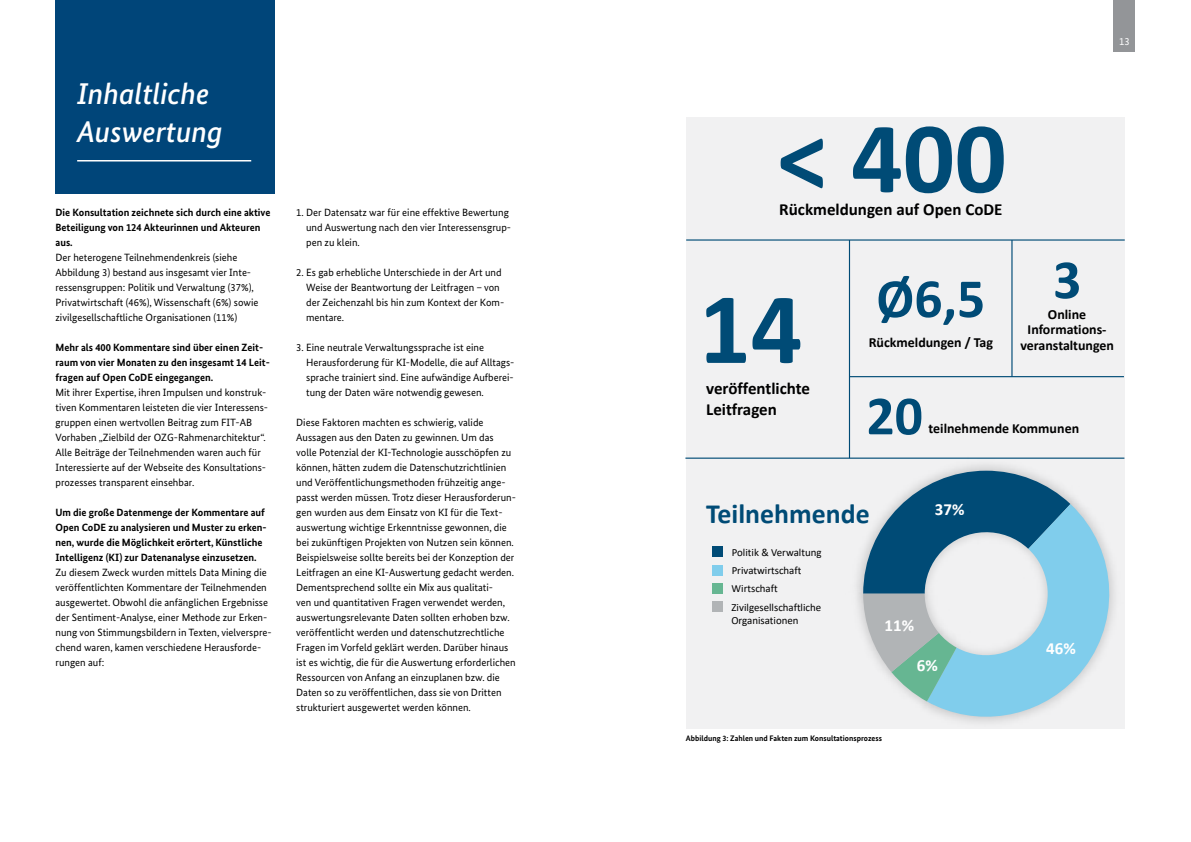
<style>
.page{position:relative;width:1191px;height:842px;background:#fff}
.page>*{position:absolute;margin:0;border:0;box-sizing:border-box;transform-origin:0 0}
.t1{font:700 102.1px "Calibri";color:#004b76}
.t2{font:700 55.7px "Calibri";color:#004b76}
.t3{font:italic 500 30px/38.5px "Bundes Sans";color:#fff}
.t4{font:700 27.8px "Calibri";color:#004b76}
.t5{font:700 17px/20.4px "Calibri";color:#000}
.t6{font:700 17px "Calibri";color:#fff}
.t7{font:700 13.9px/15.5px "Calibri";color:#000;text-align:center}
.t8{font:10.9px/18.5px "Calibri";color:#000}
.t9{font:10.5px/15px "Bundes Sans";color:#000}
.t10{font:700 10.5px/15px "Bundes Sans";color:#000}
.t11{font:10.5px "Bundes Sans";color:#fff}
.t12{font:700 8px "Bundes Sans";color:#000}
</style>
<div class="page">
<div style="left:1113px;top:0;width:22px;height:51px;background:#939598"></div>
<div style="left:55px;top:0;width:220px;height:193px;background:#004579"></div>
<hr style="left:77px;top:160px;width:174px;height:1px;background:#fff">
<div style="left:686px;top:117px;width:438px;height:612px;background:#f1f1f2"></div>
<hr style="left:686px;top:239px;width:438px;height:2px;background:#004b76">
<hr style="left:849px;top:240px;width:1px;height:218px;background:#004b76">
<hr style="left:685px;top:458px;width:439px;height:1px;background:#004b76">
<img style="left:845px;top:454px;width:242px;height:123px">
<img style="left:1070px;top:486px;width:17px;height:18px">
<svg style="left:927px;top:504px;width:187px;height:218px"></svg>
<svg style="left:863px;top:471px;width:207px;height:230px"></svg>
<div style="left:712px;top:547px;width:10px;height:10px;background:#004b76"></div>
<div style="left:712px;top:565px;width:10px;height:10px;background:#80cdec"></div>
<div style="left:712px;top:583px;width:10px;height:10px;background:#66b692"></div>
<div style="left:712px;top:602px;width:10px;height:10px;background:#b1b4b6"></div>
<hr style="left:849px;top:376px;width:275px;height:1px;background:#004b76">
<hr style="left:1011px;top:240px;width:1px;height:137px;background:#004b76">
<h3 class="t3" style="left:77px;top:74px;width:147px">Inhaltliche<br>Auswertung</h3>
<p class="t10" style="left:55px;top:204px;width:216px">Die Konsultation zeichnete sich durch eine aktive<br>Beteiligung von 124 Akteurinnen und Akteuren aus.</p>
<p class="t9" style="left:55px;top:249px;width:204px">Der heterogene Teilnehmendenkreis (siehe Abbildung 3) bestand aus insgesamt vier Inte&shy;ressensgruppen: Politik und Verwaltung (37%), Privatwirtschaft (46%), Wissenschaft (6%) sowie zivilgesellschaftliche Organisationen (11%)</p>
<p class="t10" style="left:55px;top:339px;width:216px">Mehr als 400 Kommentare sind über einen Zeit&shy;raum von vier Monaten zu den insgesamt 14 Leit&shy;fragen auf Open CoDE eingegangen.</p>
<p class="t9" style="left:55px;top:385px;width:214px">Mit ihrer Expertise, ihren Impulsen und konstruk&shy;tiven Kommentaren leisteten die vier Interessens&shy;gruppen einen wertvollen Beitrag zum FIT-AB Vorhaben „Zielbild der OZG-Rahmenarchitektur“.<br>Alle Beiträge der Teilnehmenden waren auch für Interessierte auf der Webseite des Konsultations&shy;prozesses transparent einsehbar.</p>
<p class="t10" style="left:55px;top:505px;width:213px">Um die große Datenmenge der Kommentare auf Open CoDE zu analysieren und Muster zu erken&shy;nen, wurde die Möglichkeit erörtert, Künstliche Intelligenz (KI) zur Datenanalyse einzusetzen.</p>
<p class="t9" style="left:55px;top:565px;width:218px">Zu diesem Zweck wurden mittels Data Mining die veröffentlichten Kommentare der Teilnehmenden ausgewertet. Obwohl die anfänglichen Ergebnisse der Sentiment-Analyse, einer Methode zur Erken&shy;nung von Stimmungsbildern in Texten, vielverspre&shy;chend waren, kamen verschiedene Herausforde&shy;rungen auf:</p>
<p class="t9" style="left:306px;top:205px;width:206px;text-indent:-10px">1. Der Datensatz war für eine effektive Bewertung und Auswertung nach den vier Interessensgrup&shy;pen zu klein.</p>
<p class="t9" style="left:306px;top:265px;width:199px;text-indent:-10px">2. Es gab erhebliche Unterschiede in der Art und Weise der Beantwortung der Leitfragen – von der Zeichenzahl bis hin zum Kontext der Kom&shy;mentare.</p>
<p class="t9" style="left:306px;top:340px;width:210px;text-indent:-10px">3. Eine neutrale Verwaltungssprache ist eine Herausforderung für KI-Modelle, die auf Alltags&shy;sprache trainiert sind. Eine aufwändige Aufberei&shy;tung der Daten wäre notwendig gewesen.</p>
<p class="t9" style="left:296px;top:415px;width:221px">Diese Faktoren machten es schwierig, valide Aussagen aus den Daten zu gewinnen. Um das volle Potenzial der KI-Technologie ausschöpfen zu können, hätten zudem die Datenschutzrichtlinien und Veröffentlichungsmethoden frühzeitig ange&shy;passt werden müssen. Trotz dieser Herausforderun&shy;gen wurden aus dem Einsatz von KI für die Text&shy;auswertung wichtige Erkenntnisse gewonnen, die bei zukünftigen Projekten von Nutzen sein können.<br>Beispielsweise sollte bereits bei der Konzeption der Leitfragen an eine KI-Auswertung gedacht werden.<br>Dementsprechend sollte ein Mix aus qualitati-<br>ven und quantitativen Fragen verwendet werden, auswertungsrelevante Daten sollten erhoben bzw. veröffentlicht werden und datenschutzrechtliche Fragen im Vorfeld geklärt werden. Darüber hinaus ist es wichtig, die für die Auswertung erforderlichen Ressourcen von Anfang an einzuplanen bzw. die Daten so zu veröffentlichen, dass sie von Dritten strukturiert ausgewertet werden können.</p>
<h1 class="t1" style="left:777px;top:86px;width:231px">&lt; 400</h1>
<h3 class="t5" style="left:779px;top:199px;width:225px">Rückmeldungen auf Open CoDE</h3>
<p class="t11" style="left:1119px;top:35px;width:12px">13</p>
<h1 class="t1" style="left:699px;top:257px;width:105px">14</h1>
<h3 class="t5" style="left:706px;top:378px;width:105px">veröffentlichte<br>Leitfragen</h3>
<h2 class="t2" style="left:876px;top:259px;width:110px">Ø6,5</h2>
<h3 class="t7" style="left:868px;top:334px;width:126px">Rückmeldungen / Tag</h3>
<h2 class="t2" style="left:1053px;top:240px;width:30px">3</h2>
<h3 class="t7" style="left:1020px;top:306px;width:95px">Online<br>Informations&shy;veranstaltungen</h3>
<h2 class="t2" style="left:866px;top:376px;width:58px">20</h2>
<h3 class="t7" style="left:928px;top:421px;width:152px">teilnehmende Kommunen</h3>
<h3 class="t4" style="left:706px;top:494px;width:165px">Teilnehmende</h3>
<p class="t8" style="left:731px;top:542px;width:91px">Politik &amp; Verwaltung<br>Privatwirtschaft<br>Wirtschaft<br>Zivilgesellschaftliche</p>
<p class="t8" style="left:731px;top:611px;width:69px">Organisationen</p>
<h3 class="t6" style="left:934px;top:497px;width:31px">37%</h3>
<h3 class="t6" style="left:884px;top:613px;width:31px">11%</h3>
<h3 class="t6" style="left:917px;top:653px;width:23px">6%</h3>
<p class="t12" style="left:686px;top:734px;width:197px">Abbildung 3: Zahlen und Fakten zum Konsultationsprozess</p>
<h3 class="t6" style="left:1046px;top:636px;width:31px">46%</h3>
</div>
